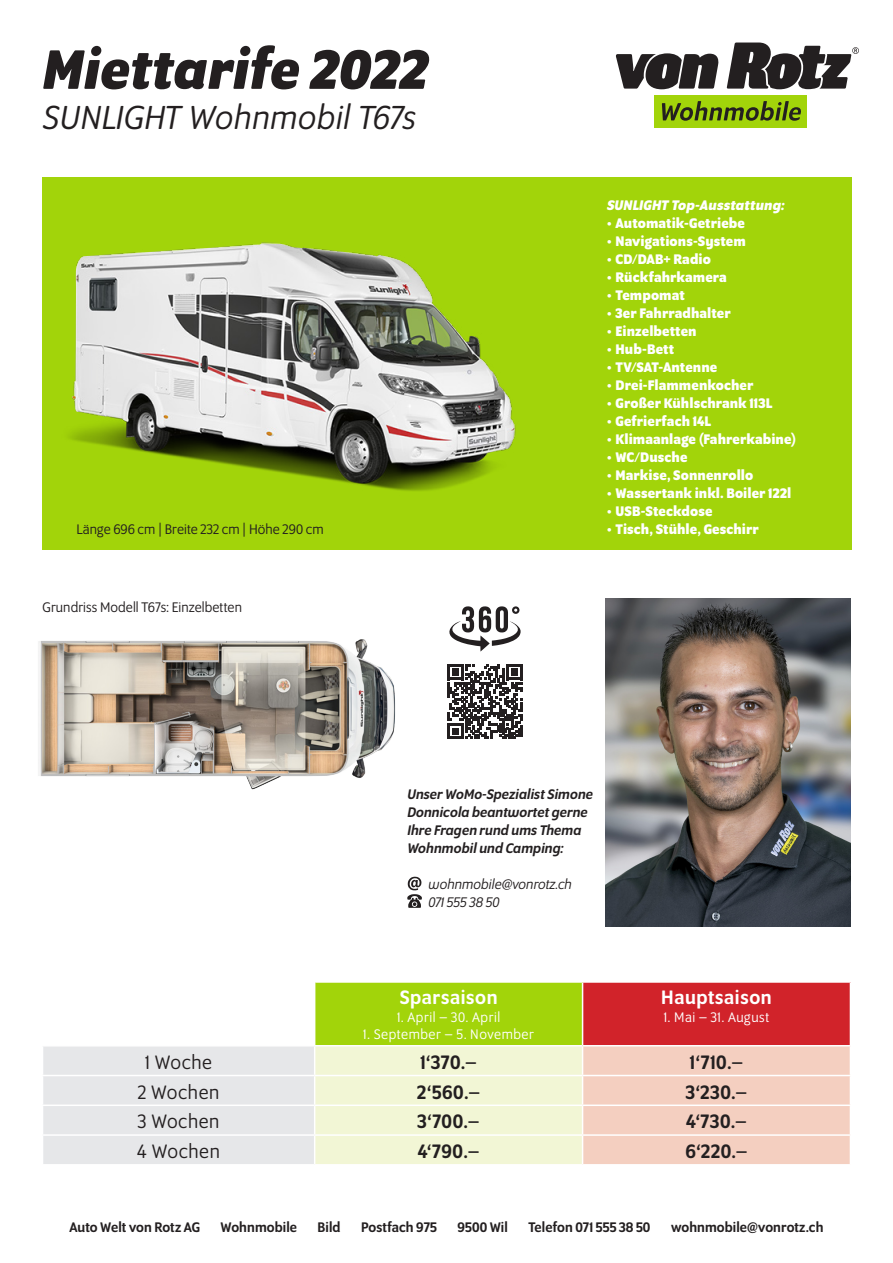
<style>
.page{position:relative;width:893px;height:1263px;background:#fff}
.page>*{position:absolute;margin:0;border:0;box-sizing:border-box;transform-origin:0 0}
.t1{font:italic 700 60px "Program OT";color:#231f20}
.t2{font:italic 36px "Program OT";letter-spacing:.01em;color:#231f20}
.t3{font:500 21px "Program OT";letter-spacing:.03em;color:#231f20}
.t4{font:21px "Program OT";letter-spacing:.03em;color:#231f20}
.t5{font:500 21px "Program OT";letter-spacing:.03em;color:#fff}
.t6{font:700 15px "Program OT";letter-spacing:.005em;color:#fff}
.t7{font:italic 500 15px/18px "Program OT";letter-spacing:.01em;color:#231f20}
.t8{font:500 15px "Program OT";letter-spacing:.005em;color:#231f20}
.t9{font:15px "Program OT";letter-spacing:.005em;color:#231f20}
.t10{font:15px "Program OT";letter-spacing:.04em;color:#fff}
.t11{font:italic 15px/18px "Program OT";letter-spacing:.005em;color:#231f20}
.t12{font:italic 700 15px "Program OT";letter-spacing:.01em;color:#fff}
</style>
<div class="page">
<div style="left:43px;top:177px;width:809px;height:372px;background:#a2d40a"></div>
<img style="left:69px;top:242px;width:447px;height:249px">
<svg style="left:448px;top:664px;width:74px;height:75px"></svg>
<svg style="left:449px;top:606px;width:72px;height:45px"></svg>
<div style="left:654px;top:95px;width:153px;height:32px;background:#a2d40a"></div>
<svg style="left:616px;top:53px;width:103px;height:36px"></svg>
<svg style="left:727px;top:43px;width:132px;height:46px"></svg>
<svg style="left:662px;top:101px;width:139px;height:20px"></svg>
<img style="left:605px;top:598px;width:245px;height:328px">
<svg style="left:407px;top:877px;width:15px;height:31px"></svg>
<img style="left:38px;top:639px;width:357px;height:151px">
<div style="left:315px;top:982px;width:268px;height:64px;background:#a2d40a"></div>
<div style="left:583px;top:982px;width:267px;height:64px;background:#d1232a"></div>
<hr style="left:315px;top:981px;width:268px;height:2px;background:#fff">
<hr style="left:583px;top:981px;width:268px;height:2px;background:#fff">
<hr style="left:582px;top:983px;width:1px;height:62px;background:#fff">
<hr style="left:315px;top:1045px;width:268px;height:1px;background:#fff">
<hr style="left:583px;top:1045px;width:268px;height:1px;background:#fff">
<svg style="left:43px;top:1046px;width:807px;height:118px;background:#efe5d6"></svg>
<h1 class="t1" style="left:43px;top:35px;width:387px">Miettarife 2022</h1>
<h2 class="t2" style="left:43px;top:98px;width:375px">SUNLIGHT Wohnmobil T67s</h2>
<p class="t9" style="left:77px;top:521px;width:249px">Länge 696 cm | Breite 232 cm | Höhe 290 cm</p>
<p class="t9" style="left:43px;top:599px;width:201px">Grundriss Modell T67s: Einzelbetten</p>
<p class="t12" style="left:607px;top:196px;width:179px">SUNLIGHT Top-Ausstattung:</p>
<p class="t6" style="left:607px;top:214px;width:139px">• Automatik-Getriebe</p>
<p class="t6" style="left:607px;top:232px;width:140px">• Navigations-System</p>
<p class="t6" style="left:607px;top:250px;width:105px">• CD/DAB+ Radio</p>
<p class="t6" style="left:607px;top:268px;width:121px">• Rückfahrkamera</p>
<p class="t6" style="left:607px;top:286px;width:79px">• Tempomat</p>
<p class="t6" style="left:607px;top:304px;width:125px">• 3er Fahrradhalter</p>
<p class="t6" style="left:607px;top:322px;width:91px">• Einzelbetten</p>
<p class="t6" style="left:607px;top:340px;width:69px">• Hub-Bett</p>
<p class="t6" style="left:607px;top:358px;width:112px">• TV/SAT-Antenne</p>
<p class="t6" style="left:607px;top:376px;width:148px">• Drei-Flammenkocher</p>
<p class="t6" style="left:607px;top:394px;width:167px">• Großer Kühlschrank 113L</p>
<p class="t6" style="left:607px;top:412px;width:106px">• Gefrierfach 14L</p>
<p class="t6" style="left:607px;top:430px;width:191px">• Klimaanlage (Fahrerkabine)</p>
<p class="t6" style="left:607px;top:448px;width:82px">• WC/Dusche</p>
<p class="t6" style="left:607px;top:466px;width:148px">• Markise, Sonnenrollo</p>
<p class="t6" style="left:607px;top:484px;width:186px">• Wassertank inkl. Boiler 122l</p>
<p class="t6" style="left:607px;top:502px;width:107px">• USB-Steckdose</p>
<p class="t6" style="left:607px;top:520px;width:153px">• Tisch, Stühle, Geschirr</p>
<p class="t7" style="left:407px;top:785px;width:187px">Unser WoMo-Spezialist Simone<br>Donnicola beantwortet gerne<br>Ihre Fragen rund ums Thema<br>Wohnmobil und Camping:</p>
<p class="t11" style="left:429px;top:875px;width:145px">wohnmobile@vonrotz.ch<br>071 555 38 50</p>
<h3 class="t5" style="left:400px;top:985px;width:99px">Sparsaison</h3>
<p class="t10" style="left:397px;top:1009px;width:105px">1. April – 30. April</p>
<p class="t10" style="left:363px;top:1025px;width:172px">1. September – 5. November</p>
<h3 class="t5" style="left:661px;top:985px;width:112px">Hauptsaison</h3>
<p class="t10" style="left:664px;top:1009px;width:107px">1. Mai – 31. August</p>
<h3 class="t4" style="left:145px;top:1050px;width:69px">1 Woche</h3>
<h3 class="t3" style="left:420px;top:1050px;width:58px">1‘370.–</h3>
<h3 class="t3" style="left:690px;top:1050px;width:55px">1‘710.–</h3>
<h3 class="t4" style="left:138px;top:1080px;width:83px">2 Wochen</h3>
<h3 class="t3" style="left:417px;top:1080px;width:64px">2‘560.–</h3>
<h3 class="t3" style="left:686px;top:1080px;width:63px">3‘230.–</h3>
<h3 class="t4" style="left:138px;top:1110px;width:83px">3 Wochen</h3>
<h3 class="t3" style="left:418px;top:1109px;width:63px">3‘700.–</h3>
<h3 class="t3" style="left:686px;top:1109px;width:62px">4‘730.–</h3>
<h3 class="t4" style="left:137px;top:1139px;width:84px">4 Wochen</h3>
<h3 class="t3" style="left:418px;top:1139px;width:63px">4‘790.–</h3>
<h3 class="t3" style="left:685px;top:1139px;width:63px">6‘220.–</h3>
<p class="t8" style="left:69px;top:1219px;width:132px">Auto Welt von Rotz AG</p>
<p class="t8" style="left:220px;top:1219px;width:78px">Wohnmobile</p>
<p class="t8" style="left:318px;top:1219px;width:24px">Bild</p>
<p class="t8" style="left:361px;top:1219px;width:77px">Postfach 975</p>
<p class="t8" style="left:457px;top:1219px;width:52px">9500 Wil</p>
<p class="t8" style="left:528px;top:1219px;width:124px">Telefon 071 555 38 50</p>
<p class="t8" style="left:671px;top:1219px;width:154px">wohnmobile@vonrotz.ch</p>
</div>
